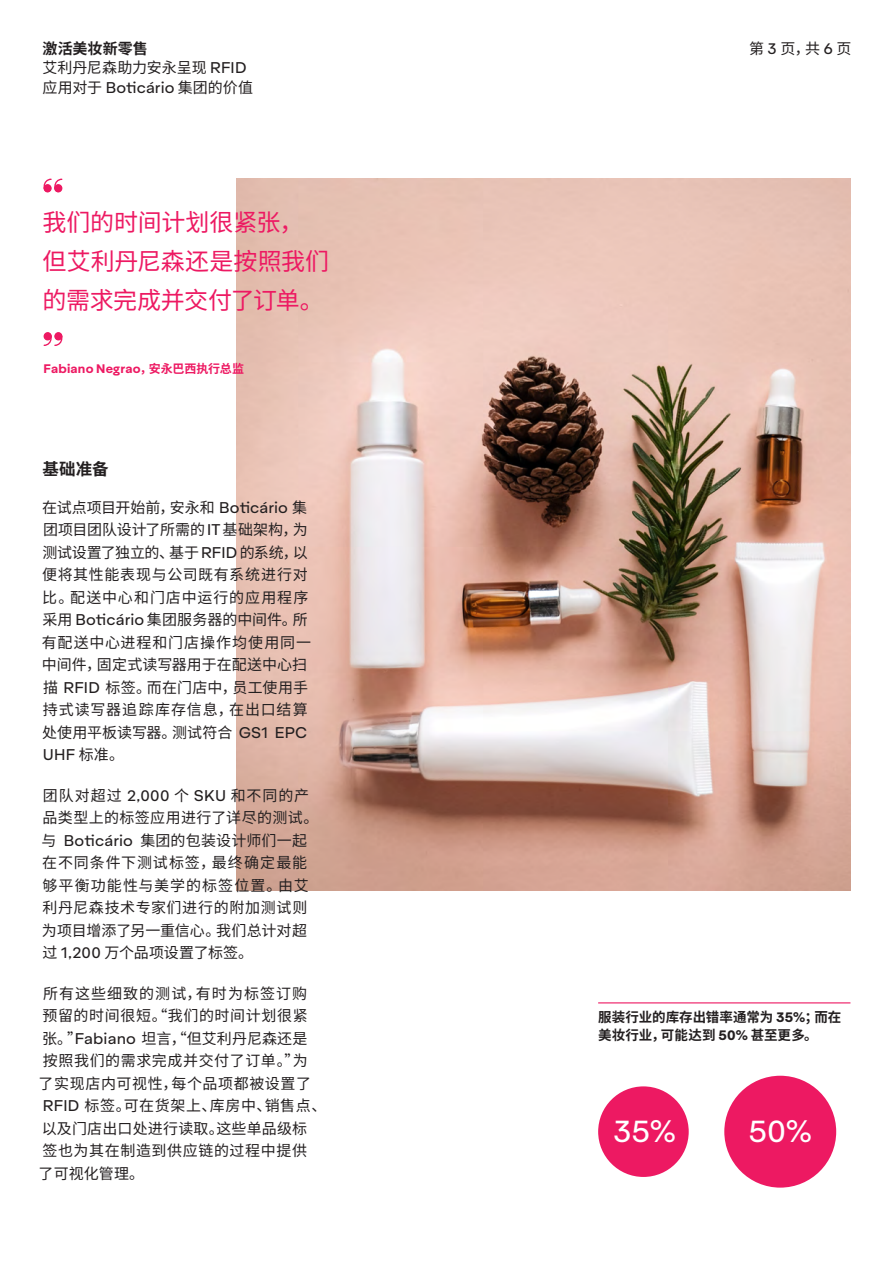
<style>
.page{position:relative;width:893px;height:1263px;background:#fff}
.page>*{position:absolute;margin:0;border:0;box-sizing:border-box;transform-origin:0 0}
.Bulleted_list{font:30px "Aktifo A";color:#fff}
.t1{font:24px/39px "Source Han Sans CN";letter-spacing:-.01em;color:#ed1962}
.Bulleted_list-2{font:700 16.5px "Source Han Sans CN";color:#231f20}
.Bulleted_list-3{font:15px/22.5px "Source Han Sans CN";letter-spacing:.04em;color:#231f20}
.Bulleted_list-4{font:15px/22.5px "Source Han Sans CN";letter-spacing:.02em;color:#231f20}
.Bulleted_list-5{font:15px/19.5px "Source Han Sans CN";color:#231f20}
.Bulleted_list-6{font:700 13.5px/18px "Source Han Sans CN";letter-spacing:.005em;color:#231f20}
.Bulleted_list-7{font:700 12px "Aktifo A";letter-spacing:.015em;color:#ed1962}
.s1{font-weight:700}
.s2{font-family:"Aktifo A"}
.s3{font-family:"Source Han Sans CN"}
</style>
<div class="page">
<img style="left:236px;top:179px;width:614px;height:711px">
<svg style="left:44px;top:179px;width:18px;height:13px"></svg>
<svg style="left:44px;top:332px;width:18px;height:14px"></svg>
<div style="left:724px;top:1076px;width:112px;height:111px;background:#ed1962;border-radius:50%"></div>
<div style="left:598px;top:1086px;width:91px;height:91px;background:#ed1962;border-radius:50%"></div>
<hr style="left:598px;top:1002px;width:252px;height:1px;background:#ed1962">
<p class="Bulleted_list-5" style="left:43px;top:39px;width:212px"><span class="s1">激活美妆新零售<br></span>艾利丹尼森助力安永呈现 <span class="s2">RFID</span>应用对于 <span class="s2">Boticário</span> 集团的价值</p>
<p class="t1" style="left:43px;top:203px;width:288px">我们的时间计划很紧张，但艾利丹尼森还是按照我们的需求完成并交付了订单。</p>
<p class="Bulleted_list-7" style="left:44px;top:361px;width:202px">Fabiano Negrao<span class="s3">，安永巴西执行总监</span></p>
<p class="Bulleted_list-2" style="left:43px;top:459px;width:68px">基础准备</p>
<p class="Bulleted_list-4" style="left:42px;top:496px;width:271px">在试点项目开始前，安永和 <span class="s2">Boticário</span> 集团项目团队设计了所需的 <span class="s2">IT</span> 基础架构，为测试设置了独立的、基于 <span class="s2">RFID</span> 的系统，以便将其性能表现与公司既有系统进行对比。配送中心和门店中运行的应用程序采用 <span class="s2">Boticário</span> 集团服务器的中间件。所有配送中心进程和门店操作均使用同一中间件，固定式读写器用于在配送中心扫描 <span class="s2">RFID</span> 标签。而在门店中，员工使用手持式读写器追踪库存信息，在出口结算处使用平板读写器。测试符合 <span class="s2">GS1 EPC<br>UHF</span> 标准。</p>
<p class="Bulleted_list-3" style="left:41px;top:784px;width:279px">团队对超过 <span class="s2">2,000</span> 个 <span class="s2">SKU</span> 和不同的产品类型上的标签应用进行了详尽的测试。与 <span class="s2">Boticário</span> 集团的包装设计师们一起在不同条件下测试标签，最终确定最能够平衡功能性与美学的标签位置。由艾利丹尼森技术专家们进行的附加测试则为项目增添了另一重信心。我们总计对超过 <span class="s2">1,200</span> 万个品项设置了标签。</p>
<p class="Bulleted_list-3" style="left:39px;top:982px;width:289px">所有这些细致的测试，有时为标签订购<br>预留的时间很短。“我们的时间计划很紧<br>张。”<span class="s2">Fabiano</span> 坦言，“但艾利丹尼森还是<br>按照我们的需求完成并交付了订单。”为<br>了实现店内可视性，每个品项都被设置了<br><span class="s2">RFID</span> 标签。可在货架上、库房中、销售点、以及门店出口处进行读取。这些单品级标<br>签也为其在制造到供应链的过程中提供<br>了可视化管理。</p>
<p class="Bulleted_list-3" style="left:749px;top:37px;width:104px">第 <span class="s2">3</span> 页，共 <span class="s2">6</span> 页</p>
<p class="Bulleted_list-6" style="left:598px;top:1008px;width:245px">服装行业的库存出错率通常为 <span class="s2">35%</span>；而在美妆行业，可能达到 <span class="s2">50%</span> 甚至更多。</p>
<p class="Bulleted_list" style="left:613px;top:1112px;width:64px">35%</p>
<p class="Bulleted_list" style="left:748px;top:1112px;width:65px">50%</p>
</div>
